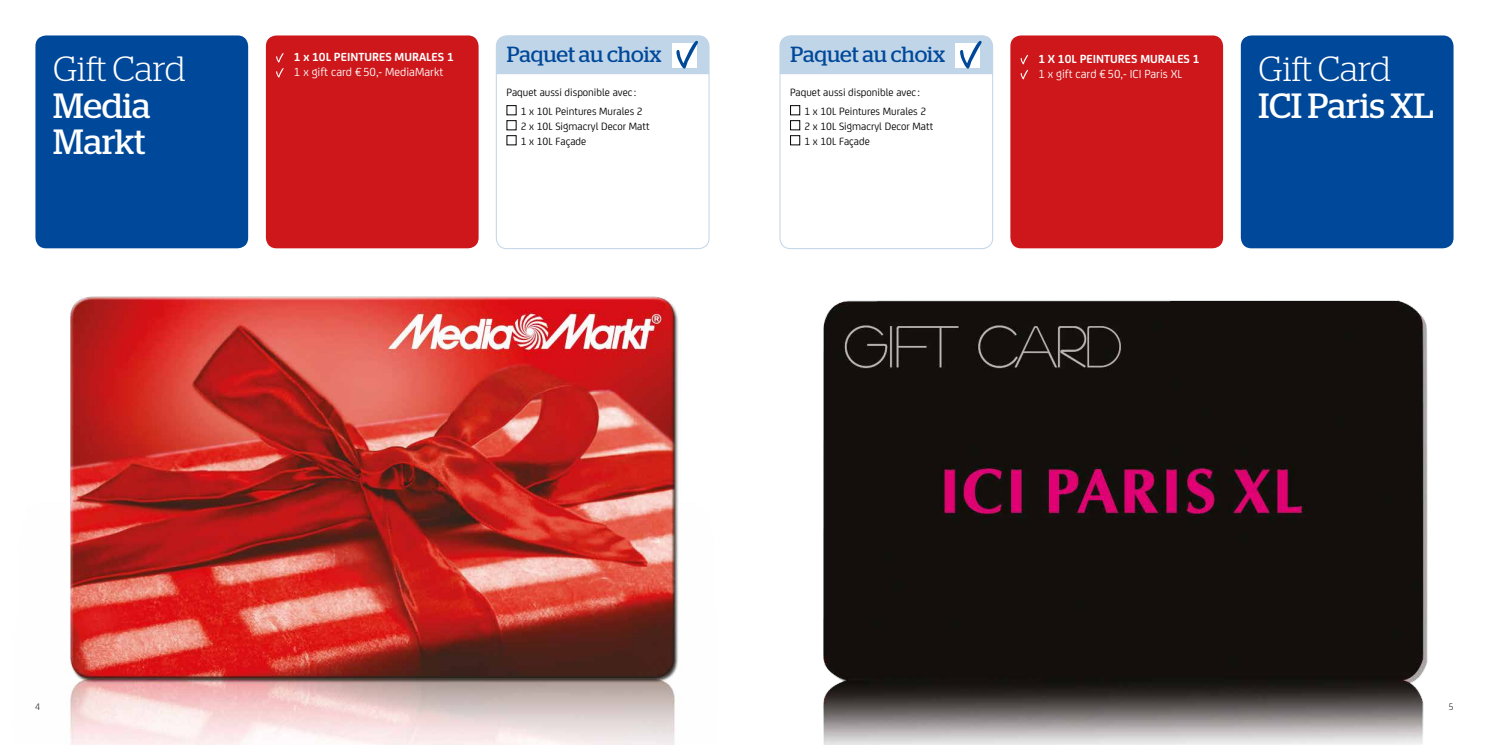
<style>
.page{position:relative;width:1489px;height:745px;background:#fff}
.page>*{position:absolute;margin:0;border:0;box-sizing:border-box;transform-origin:0 0}
.t1{font:35px/36.2px "Stag";color:#fff}
.t2{font:300 35px "Stag";color:#fff}
.t3{font:21.88px "Stag";letter-spacing:-.005em;color:#00489a}
.t4{font:12.5px "FS Joey";color:#fff}
.t5{font:700 12.5px "FS Joey";color:#fff}
.t6{font:11.25px/18.8px "FS Joey";color:#000}
.t7{font:300 10px "FS Joey";color:#000}
</style>
<div class="page">
<img style="left:37px;top:205px;width:673px;height:539px">
<img style="left:781px;top:206px;width:673px;height:538px">
<div style="left:496px;top:35px;width:213px;height:214px;border:1px solid #c0d5e7;border-radius:11px"></div>
<svg style="left:496px;top:36px;width:213px;height:38px"></svg>
<div style="left:506px;top:105px;width:10px;height:10px;border:1px solid #000"></div>
<div style="left:506px;top:120px;width:10px;height:10px;border:1px solid #000"></div>
<div style="left:506px;top:135px;width:10px;height:10px;border:1px solid #000"></div>
<div style="left:266px;top:35px;width:212px;height:213px;background:#cd171a;border-radius:11px"></div>
<svg style="left:276px;top:53px;width:7px;height:25px"></svg>
<div style="left:35px;top:35px;width:213px;height:213px;background:#00489a;border-radius:11px"></div>
<div style="left:1240px;top:35px;width:213px;height:213px;background:#00489a;border-radius:11px"></div>
<div style="left:779px;top:35px;width:213px;height:214px;border:1px solid #c0d5e7;border-radius:11px"></div>
<svg style="left:780px;top:36px;width:212px;height:38px"></svg>
<div style="left:790px;top:105px;width:10px;height:10px;border:1px solid #000"></div>
<div style="left:790px;top:120px;width:10px;height:10px;border:1px solid #000"></div>
<div style="left:790px;top:135px;width:10px;height:10px;border:1px solid #000"></div>
<div style="left:1010px;top:35px;width:212px;height:213px;background:#cd171a;border-radius:11px"></div>
<svg style="left:1020px;top:55px;width:8px;height:9px"></svg>
<svg style="left:1020px;top:70px;width:8px;height:9px"></svg>
<p class="t5" style="left:294px;top:48px;width:161px">1 x 10L PEINTURES MURALES 1</p>
<h1 class="t2" style="left:53px;top:49px;width:134px">Gift Card</h1>
<p class="t4" style="left:294px;top:63px;width:151px">1 x gift card €50,- MediaMarkt</p>
<h1 class="t1" style="left:53px;top:87px;width:99px">Media<br>Markt</h1>
<h2 class="t3" style="left:507px;top:41px;width:156px">Paquet au choix</h2>
<p class="t6" style="left:521px;top:83px;width:123px;text-indent:-14px">Paquet aussi disponible avec :<br>1 x 10L Peintures Murales 2</p>
<p class="t6" style="left:521px;top:118px;width:130px;line-height:15px">2 x 10L Sigmacryl Decor Matt<br>1 x 10L Façade</p>
<h2 class="t3" style="left:790px;top:41px;width:156px">Paquet au choix</h2>
<p class="t6" style="left:804px;top:83px;width:123px;text-indent:-14px">Paquet aussi disponible avec :<br>1 x 10L Peintures Murales 2</p>
<p class="t6" style="left:804px;top:118px;width:130px;line-height:15px">2 x 10L Sigmacryl Decor Matt<br>1 x 10L Façade</p>
<p class="t5" style="left:1038px;top:50px;width:163px">1 X 10L PEINTURES MURALES 1</p>
<p class="t4" style="left:1038px;top:65px;width:145px">1 x gift card €50,- ICI Paris XL</p>
<h1 class="t2" style="left:1258px;top:49px;width:134px">Gift Card</h1>
<h1 class="t1" style="left:1258px;top:87px;width:177px">ICI Paris XL</h1>
<p class="t7" style="left:35px;top:698px;width:7px">4</p>
<p class="t7" style="left:1448px;top:698px;width:7px">5</p>
</div>
